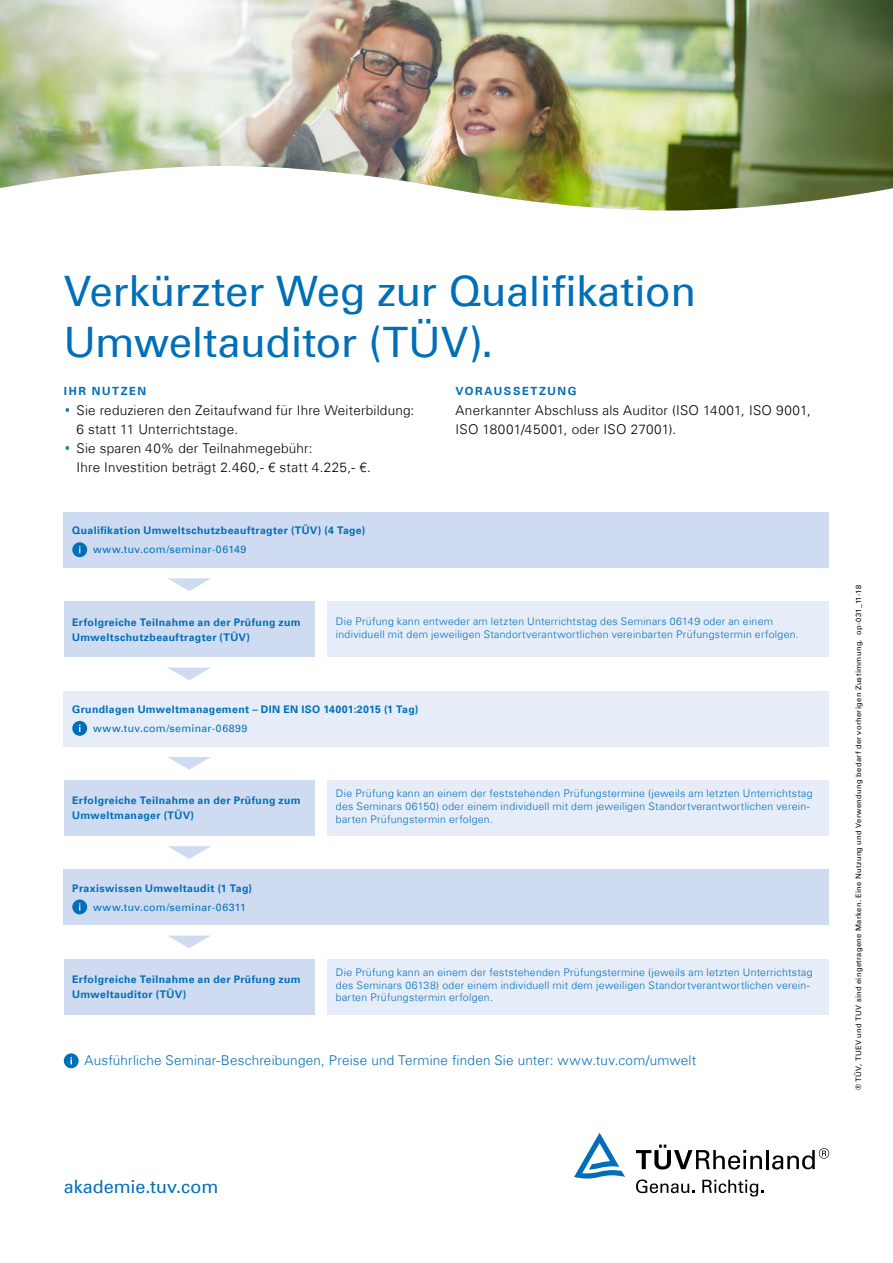
<style>
.page{position:relative;width:893px;height:1263px;background:#fff}
.page>*{position:absolute;margin:0;border:0;box-sizing:border-box;transform-origin:0 0}
._01_Headline{font:42px/51px "Univers Com 55 Roman";letter-spacing:-.01em;color:#006fb8}
.t1{font:18px "Univers Com 55 Roman";color:#006fb8}
._03_Copy{font:300 13.5px/19.2px "Univers Com 45";letter-spacing:.015em;color:#000}
._03_Copy-2{font:300 13.5px "Univers Com 45";letter-spacing:.015em;color:#006fb8}
._04_Copyheadline{font:700 11.25px "Univers Com 65";letter-spacing:.145em;color:#006fb8}
._03_Copy-3{font:300 10.5px/12.8px "Univers Com 45";letter-spacing:.025em;color:#006fb8}
._03_Copy-4{font:700 10.5px/14.9px "Univers Com 65";letter-spacing:.035em;color:#006fb8}
._03_Copy-5{font:10.5px "Univers Com 55 Roman";letter-spacing:.035em;color:#006fb8}
._10_Trademark_Protec{font:7.5px "Univers Com 55 Roman";letter-spacing:.05em;color:#000}
.s1{font-family:"Univers Com 55 Roman";font-weight:400;font-size:27px;color:#006fb8}
</style>
<div class="page">
<svg style="left:636px;top:1144px;width:126px;height:25px"></svg>
<hr style="left:766px;top:1150px;width:3px;height:19px;background:#000">
<svg style="left:772px;top:1148px;width:57px;height:21px"></svg>
<svg style="left:636px;top:1179px;width:58px;height:14px"></svg>
<svg style="left:702px;top:1180px;width:61px;height:16px"></svg>
<svg style="left:574px;top:1133px;width:51px;height:45px"></svg>
<img style="left:0;top:0;width:893px;height:210px">
<div style="left:64px;top:512px;width:765px;height:56px;background:#cfdbf1"></div>
<svg style="left:72px;top:542px;width:15px;height:15px"></svg>
<div style="left:64px;top:691px;width:765px;height:55px;background:#e6ecf8"></div>
<svg style="left:72px;top:721px;width:15px;height:15px"></svg>
<div style="left:64px;top:870px;width:765px;height:55px;background:#cfdbf1"></div>
<svg style="left:72px;top:899px;width:15px;height:15px"></svg>
<div style="left:64px;top:602px;width:251px;height:55px;background:#cfdbf1"></div>
<div style="left:64px;top:780px;width:251px;height:56px;background:#cfdbf1"></div>
<div style="left:64px;top:959px;width:251px;height:55px;background:#cfdbf1"></div>
<div style="left:327px;top:602px;width:502px;height:55px;background:#e6ecf8"></div>
<div style="left:327px;top:780px;width:502px;height:56px;background:#e6ecf8"></div>
<div style="left:327px;top:959px;width:502px;height:55px;background:#e6ecf8"></div>
<svg style="left:168px;top:578px;width:43px;height:13px"></svg>
<svg style="left:168px;top:757px;width:43px;height:13px"></svg>
<svg style="left:168px;top:935px;width:43px;height:13px"></svg>
<svg style="left:168px;top:668px;width:42px;height:12px"></svg>
<svg style="left:168px;top:846px;width:43px;height:13px"></svg>
<svg style="left:64px;top:1053px;width:15px;height:15px"></svg>
<p class="_01_Headline" style="left:64px;top:266px;width:634px">Verkürzter Weg zur Qualifikation<br>Umweltauditor (TÜV).</p>
<p class="_04_Copyheadline" style="left:64px;top:385px;width:84px">IHR NUTZEN</p>
<p class="_03_Copy" style="left:77px;top:400px;width:339px;text-indent:-13px"><span class="s1">·</span> Sie reduzieren den Zeitaufwand für Ihre Weiterbildung:<br>6 statt 11 Unterrichtstage.</p>
<p class="_03_Copy" style="left:77px;top:438px;width:296px;text-indent:-13px"><span class="s1">·</span> Sie sparen 40% der Teilnahmegebühr:<br>Ihre Investition beträgt 2.460,- € statt 4.225,- €.</p>
<p class="_03_Copy-4" style="left:72px;top:523px;width:295px">Qualifikation Umweltschutzbeauftragter (TÜV) (4 Tage)</p>
<p class="_03_Copy-5" style="left:93px;top:543px;width:155px">www.tuv.com/seminar-06149</p>
<p class="_04_Copyheadline" style="left:455px;top:385px;width:123px">VORAUSSETZUNG</p>
<p class="_03_Copy" style="left:455px;top:400px;width:357px">Anerkannter Abschluss als Auditor (ISO 14001, ISO 9001,<br>ISO 18001/45001, oder ISO 27001).</p>
<p class="_03_Copy-4" style="left:72px;top:615px;width:230px">Erfolgreiche Teilnahme an der Prüfung zum<br>Umweltschutzbeauftragter (TÜV)</p>
<p class="_03_Copy-3" style="left:336px;top:615px;width:464px">Die Prüfung kann entweder am letzten Unterrichtstag des Seminars 06149 oder an einem individuell mit dem jeweiligen Standortverantwortlichen vereinbarten Prüfungstermin erfolgen.</p>
<p class="_03_Copy-4" style="left:72px;top:702px;width:348px">Grundlagen Umweltmanagement – DIN EN ISO 14001:2015 (1 Tag)</p>
<p class="_03_Copy-5" style="left:93px;top:722px;width:156px">www.tuv.com/seminar-06899</p>
<p class="_03_Copy-4" style="left:72px;top:793px;width:230px">Erfolgreiche Teilnahme an der Prüfung zum<br>Umweltmanager (TÜV)</p>
<p class="_03_Copy-4" style="left:72px;top:880px;width:181px">Praxiswissen Umweltaudit (1 Tag)</p>
<p class="_03_Copy-5" style="left:93px;top:900px;width:154px">www.tuv.com/seminar-06311</p>
<p class="_03_Copy-4" style="left:72px;top:972px;width:230px">Erfolgreiche Teilnahme an der Prüfung zum<br>Umweltauditor (TÜV)</p>
<p class="_03_Copy-3" style="left:336px;top:787px;width:478px">Die Prüfung kann an einem der feststehenden Prüfungstermine (jeweils am letzten Unterrichtstag des Seminars 06150) oder einem individuell mit dem jeweiligen Standortverantwortlichen verein&shy;barten Prüfungstermin erfolgen.</p>
<p class="_03_Copy-3" style="left:336px;top:966px;width:478px">Die Prüfung kann an einem der feststehenden Prüfungstermine (jeweils am letzten Unterrichtstag des Seminars 06138) oder einem individuell mit dem jeweiligen Standortverantwortlichen verein&shy;barten Prüfungstermin erfolgen.</p>
<p class="_03_Copy-2" style="left:84px;top:1052px;width:613px">Ausführliche Seminar-Beschreibungen, Preise und Termine finden Sie unter: www.tuv.com/umwelt</p>
<h2 class="t1" style="left:64px;top:1175px;width:156px">akademie.tuv.com</h2>
<p class="_10_Trademark_Protec" style="left:854px;top:1090px;width:506px;rotate:-90deg">® TÜV, TUEV und TUV sind eingetragene Marken. Eine Nutzung und Verwendung bedarf der vorherigen Zustimmung. op-031_11-18</p>
</div>
